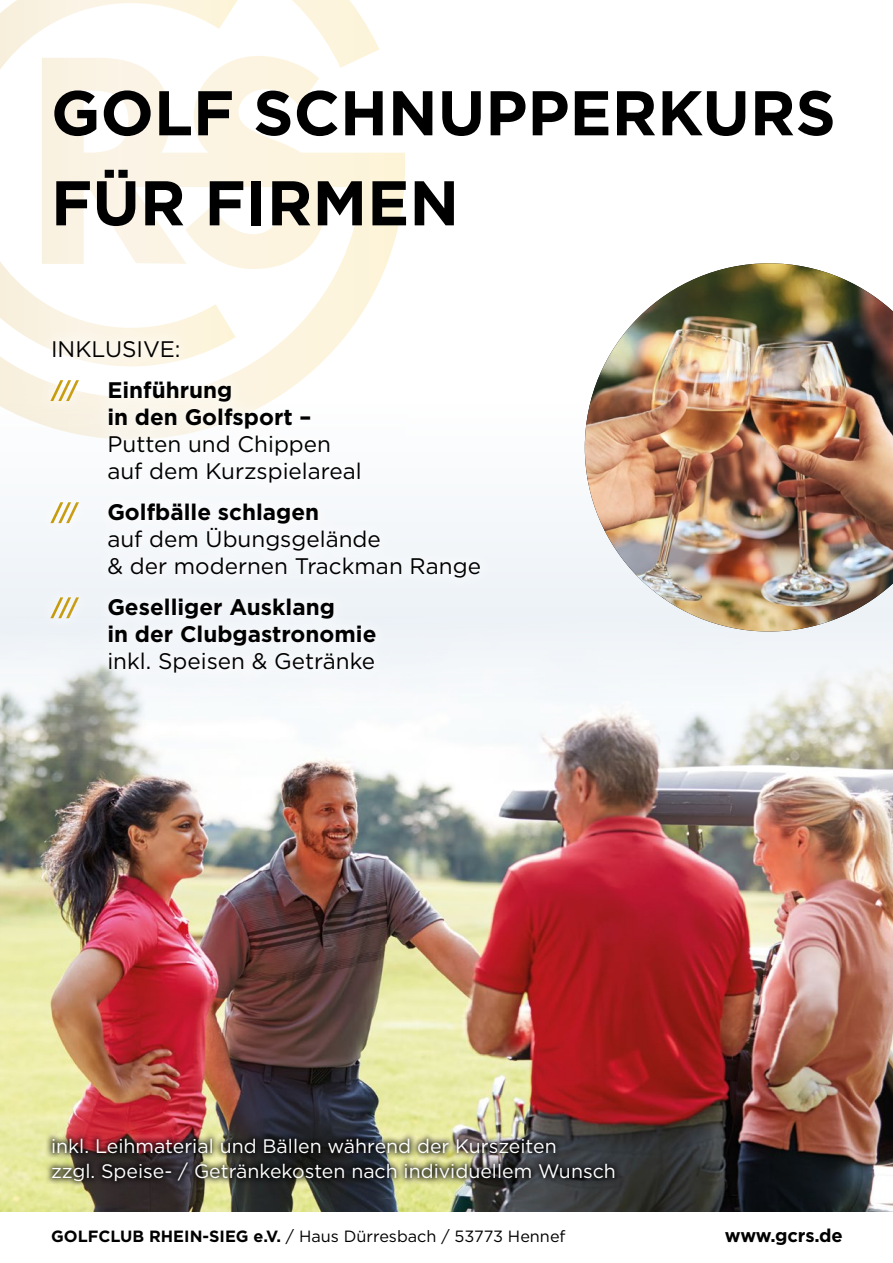
<style>
.page{position:relative;width:893px;height:1263px;background:#fff}
.page>*{position:absolute;margin:0;border:0;box-sizing:border-box;transform-origin:0 0}
.t1{font:700 63px/90px "Gotham";color:#000}
.t2{font:22.5px/27px "Gotham";color:#000}
.t3{font:700 22.5px/27px "Gotham";color:#000}
.t4{font:700 22.5px "Gotham";color:#fff}
.t5{font:19.5px/24.9px "Gotham";color:#fff}
.t6{font:700 18.45px "Gotham";letter-spacing:-.01em;color:#000}
.t7{font:16.2px "Gotham";color:#000}
.s1{font-weight:700}
</style>
<div class="page">
<div style="left:0;top:404px;width:893px;height:808px;background:#f5f8fa"></div>
<img style="left:0;top:631px;width:893px;height:581px">
<svg style="left:0;top:0;width:405px;height:422px"></svg>
<div style="left:45px;top:1131px;width:577px;height:57px;background:#000;opacity:.75"></div>
<img style="left:585px;top:263px;width:308px;height:368px">
<div style="left:35px;top:325px;width:460px;height:363px;background:#fff;opacity:.75"></div>
<h1 class="t1" style="left:51px;top:68px;width:786px">GOLF SCHNUPPERKURS<br>FÜR FIRMEN</h1>
<p class="t2" style="left:51px;top:335px;width:131px">INKLUSIVE:</p>
<p class="t4" style="left:51px;top:375px;width:29px">///</p>
<p class="t3" style="left:107px;top:377px;width:206px">Einführung<br>in den Golfsport –</p>
<p class="t2" style="left:107px;top:430px;width:256px">Putten und Chippen auf dem Kurzspielareal</p>
<p class="t4" style="left:51px;top:497px;width:29px">///</p>
<p class="t3" style="left:107px;top:499px;width:213px">Golfbälle schlagen</p>
<p class="t2" style="left:107px;top:525px;width:375px">auf dem Übungsgelände<br>&amp; der modernen Trackman Range</p>
<p class="t4" style="left:51px;top:592px;width:29px">///</p>
<p class="t3" style="left:107px;top:594px;width:271px">Geselliger Ausklang<br>in der Clubgastronomie</p>
<p class="t2" style="left:107px;top:647px;width:269px">inkl. Speisen &amp; Getränke</p>
<p class="t5" style="left:51px;top:1133px;width:566px">inkl. Leihmaterial und Bällen während der Kurszeiten<br>zzgl. Speise- / Getränkekosten nach individuellem Wunsch</p>
<p class="t7" style="left:51px;top:1226px;width:516px"><span class="s1">GOLFCLUB RHEIN-SIEG e.V.</span> / Haus Dürresbach / 53773 Hennef</p>
<p class="t6" style="left:725px;top:1223px;width:119px">www.gcrs.de</p>
</div>
